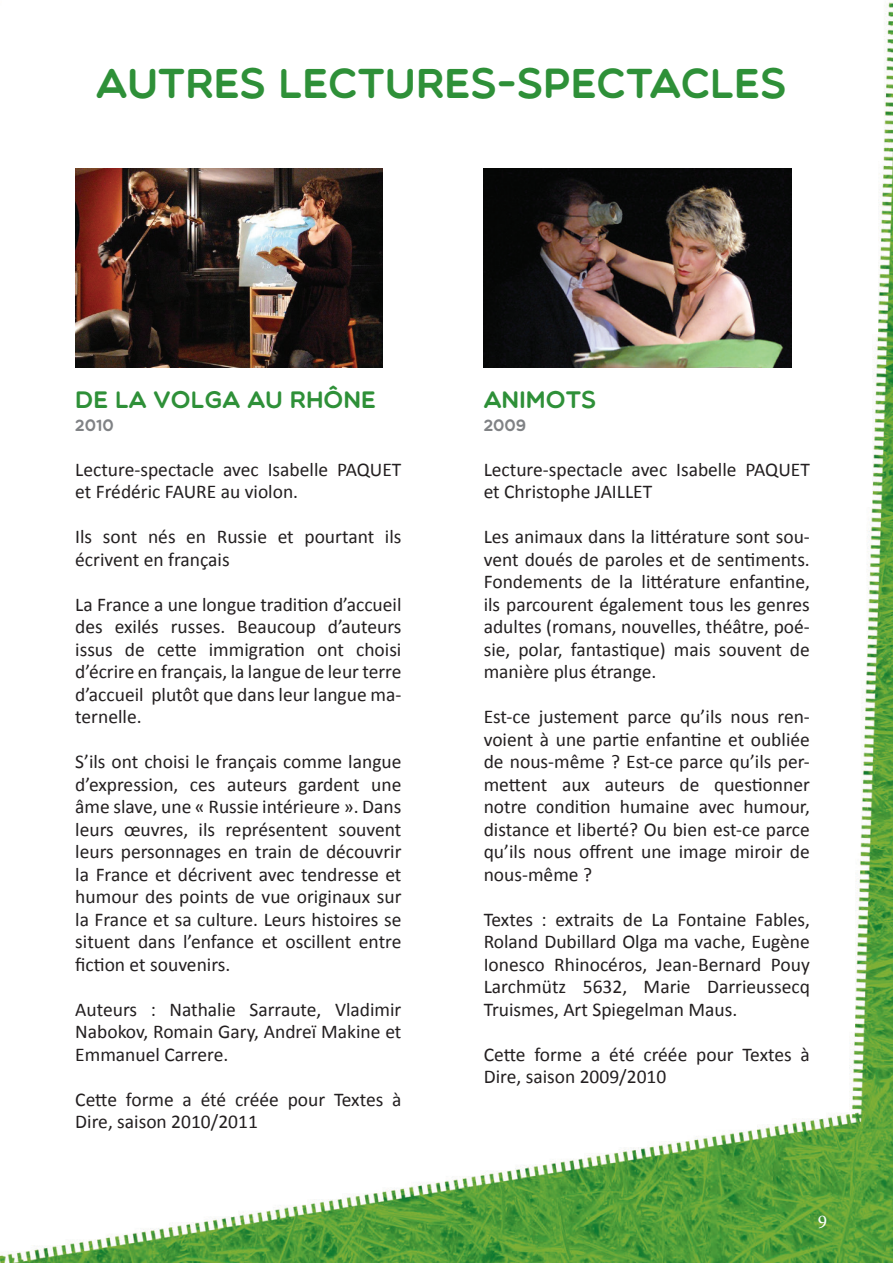
<style>
.page{position:relative;width:893px;height:1263px;background:#fff}
.page>*{position:absolute;margin:0;border:0;box-sizing:border-box;transform-origin:0 0}
.t1{font:42px "Multicolore";color:#2e9038}
.t2{font:24px "Multicolore";color:#2e9038}
.t3{font:19.5px/22.5px "Calibri";color:#231f20;text-align:justify}
.t4{font:19.5px "Minion Pro";color:#fff}
.t5{font:16.5px "Multicolore";color:#808285}
</style>
<div class="page">
<img style="left:0;top:2px;width:893px;height:1261px">
<img style="left:75px;top:168px;width:308px;height:200px">
<img style="left:484px;top:168px;width:307px;height:200px">
<h1 class="t1" style="left:96px;top:58px;width:692px">AUTRES LECTURES-SPECTACLES</h1>
<p class="t2" style="left:75px;top:385px;width:302px">DE LA VOLGA AU RHÔNE</p>
<p class="t5" style="left:75px;top:415px;width:40px">2010</p>
<p class="t3" style="left:75px;top:458px;width:328px">Lecture-spectacle avec Isabelle PAQUET et Frédéric FAURE au violon.</p>
<p class="t3" style="left:75px;top:526px;width:328px">Ils sont nés en Russie et pourtant ils écrivent en français</p>
<p class="t3" style="left:75px;top:593px;width:328px">La France a une longue tradition d’accueil des exilés russes. Beaucoup d’auteurs issus de cette immigration ont choisi d’écrire en français, la langue de leur terre d’accueil plutôt que dans leur langue ma&shy;ternelle.</p>
<p class="t3" style="left:75px;top:751px;width:328px">S’ils ont choisi le français comme langue d’expression, ces auteurs gardent une âme slave, une « Russie intérieure ». Dans leurs œuvres, ils représentent souvent leurs personnages en train de découvrir la France et décrivent avec tendresse et humour des points de vue originaux sur la France et sa culture. Leurs histoires se situent dans l’enfance et oscillent entre fiction et souvenirs.</p>
<p class="t3" style="left:75px;top:998px;width:328px">Auteurs : Nathalie Sarraute, Vladimir Nabokov, Romain Gary, Andreï Makine et Emmanuel Carrere.</p>
<p class="t3" style="left:75px;top:1088px;width:328px">Cette forme a été créée pour Textes à<br>Dire, saison 2010/2011</p>
<p class="t2" style="left:484px;top:385px;width:114px">ANIMOTS</p>
<p class="t5" style="left:484px;top:415px;width:44px">2009</p>
<p class="t3" style="left:484px;top:458px;width:328px">Lecture-spectacle avec Isabelle PAQUET et Christophe JAILLET</p>
<p class="t3" style="left:484px;top:526px;width:328px">Les animaux dans la littérature sont sou&shy;vent doués de paroles et de sentiments.<br>Fondements de la littérature enfantine, ils parcourent également tous les genres adultes (romans, nouvelles, théâtre, poé&shy;sie, polar, fantastique) mais souvent de manière plus étrange.</p>
<p class="t3" style="left:484px;top:706px;width:328px">Est-ce justement parce qu’ils nous ren&shy;voient à une partie enfantine et oubliée de nous-même ? Est-ce parce qu’ils per&shy;mettent aux auteurs de questionner notre condition humaine avec humour, distance et liberté? Ou bien est-ce parce qu’ils nous offrent une image miroir de nous-même ?</p>
<p class="t3" style="left:484px;top:908px;width:328px">Textes : extraits de La Fontaine Fables, Roland Dubillard Olga ma vache, Eugène Ionesco Rhinocéros, Jean-Bernard Pouy Larchmütz 5632, Marie Darrieussecq Truismes, Art Spiegelman Maus.</p>
<p class="t3" style="left:484px;top:1043px;width:328px">Cette forme a été créée pour Textes à<br>Dire, saison 2009/2010</p>
<p class="t4" style="left:818px;top:1209px;width:11px">9</p>
</div>
